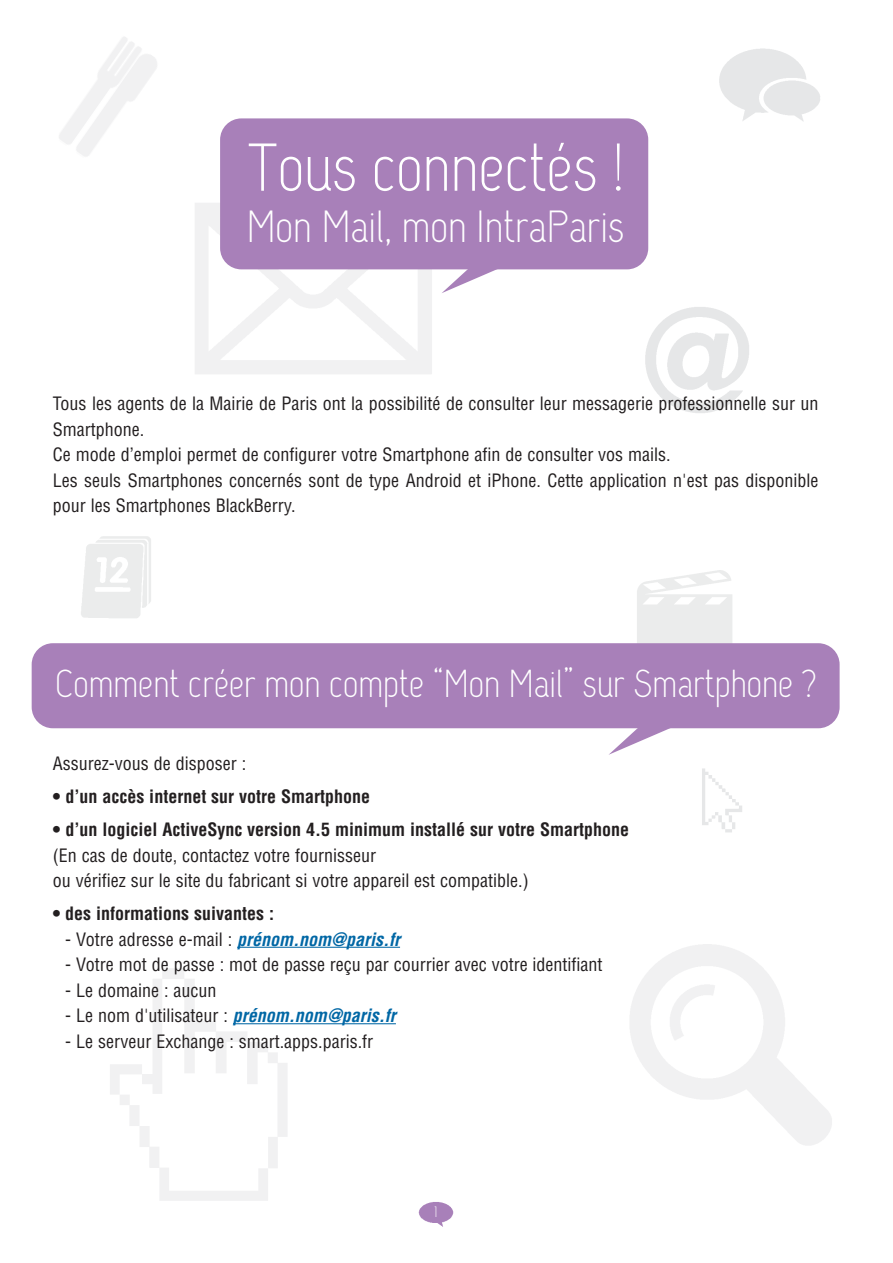
<style>
.page{position:relative;width:893px;height:1263px;background:#fff}
.page>*{position:absolute;margin:0;border:0;box-sizing:border-box;transform-origin:0 0}
.t1{font:67.5px "Capsuula";color:#fff}
.t2{font:45px "Capsuula";color:#fff}
.t3{font:39px "Capsuula";color:#fff}
.t4{font:condensed 18px/25.5px "Helvetica";color:#231f20}
.t5{font:700 condensed 18px "Helvetica";color:#231f20}
.t6{font:15px "Capsuula";color:#fff}
.s1{font-weight:700}
.s2{font-weight:700;font-style:italic;color:#0067a5}
</style>
<div class="page">
<img style="left:645px;top:307px;width:104px;height:106px">
<img style="left:418px;top:1202px;width:36px;height:25px">
<img style="left:719px;top:48px;width:101px;height:73px">
<div style="left:220px;top:118px;width:428px;height:151px;background:#a880b9;border-radius:21px"></div>
<svg style="left:442px;top:269px;width:71px;height:24px"></svg>
<div style="left:32px;top:643px;width:808px;height:85px;background:#a880b9;border-radius:21px"></div>
<hr style="left:237px;top:947px;width:163px;height:1px;background:#0067a5">
<hr style="left:233px;top:1023px;width:163px;height:1px;background:#0067a5">
<svg style="left:608px;top:728px;width:72px;height:27px"></svg>
<img style="left:81px;top:536px;width:70px;height:82px">
<img style="left:702px;top:768px;width:40px;height:65px">
<p class="t1" style="left:247px;top:129px;width:378px">Tous connectés !</p>
<p class="t2" style="left:247px;top:201px;width:379px">Mon Mail, mon IntraParis</p>
<p class="t4" style="left:53px;top:390px;width:767px">Tous les agents de la Mairie de Paris ont la possibilité de consulter leur messagerie professionnelle sur un Smartphone.<br>Ce mode d’emploi permet de configurer votre Smartphone afin de consulter vos mails.<br>Les seuls Smartphones concernés sont de type Android et iPhone. Cette application n'est pas disponible pour les Smartphones BlackBerry.</p>
<p class="t3" style="left:55px;top:661px;width:763px">Comment créer mon compte “Mon Mail” sur Smartphone ?</p>
<p class="t4" style="left:53px;top:750px;width:195px">Assurez-vous de disposer :</p>
<p class="t5" style="left:53px;top:786px;width:319px">• d’un accès internet sur votre Smartphone</p>
<p class="t4" style="left:53px;top:816px;width:578px"><span class="s1">• d’un logiciel ActiveSync version 4.5 minimum installé sur votre Smartphone </span>(En cas de doute, contactez votre fournisseur<br>ou vérifiez sur le site du fabricant si votre appareil est compatible.)</p>
<p class="t5" style="left:53px;top:903px;width:223px">• des informations suivantes :</p>
<p class="t4" style="left:65px;top:926px;width:341px">- Vot re ad re s s e e - m a i l : <span class="s2">prénom.nom@paris.fr</span></p>
<p class="t4" style="left:65px;top:951px;width:539px">- Votre mot de passe : mot de passe reçu par courrier avec votre identifiant</p>
<p class="t4" style="left:65px;top:977px;width:153px">- Le domaine : aucun</p>
<p class="t4" style="left:65px;top:1002px;width:337px">- Le n o m d ' u t i l i s ate u r : <span class="s2">prénom.nom@paris.fr</span></p>
<p class="t4" style="left:65px;top:1028px;width:309px">- Le serveur Exchange : smart.apps.paris.fr</p>
<p class="t6" style="left:434px;top:1203px;width:5px">1</p>
</div>
